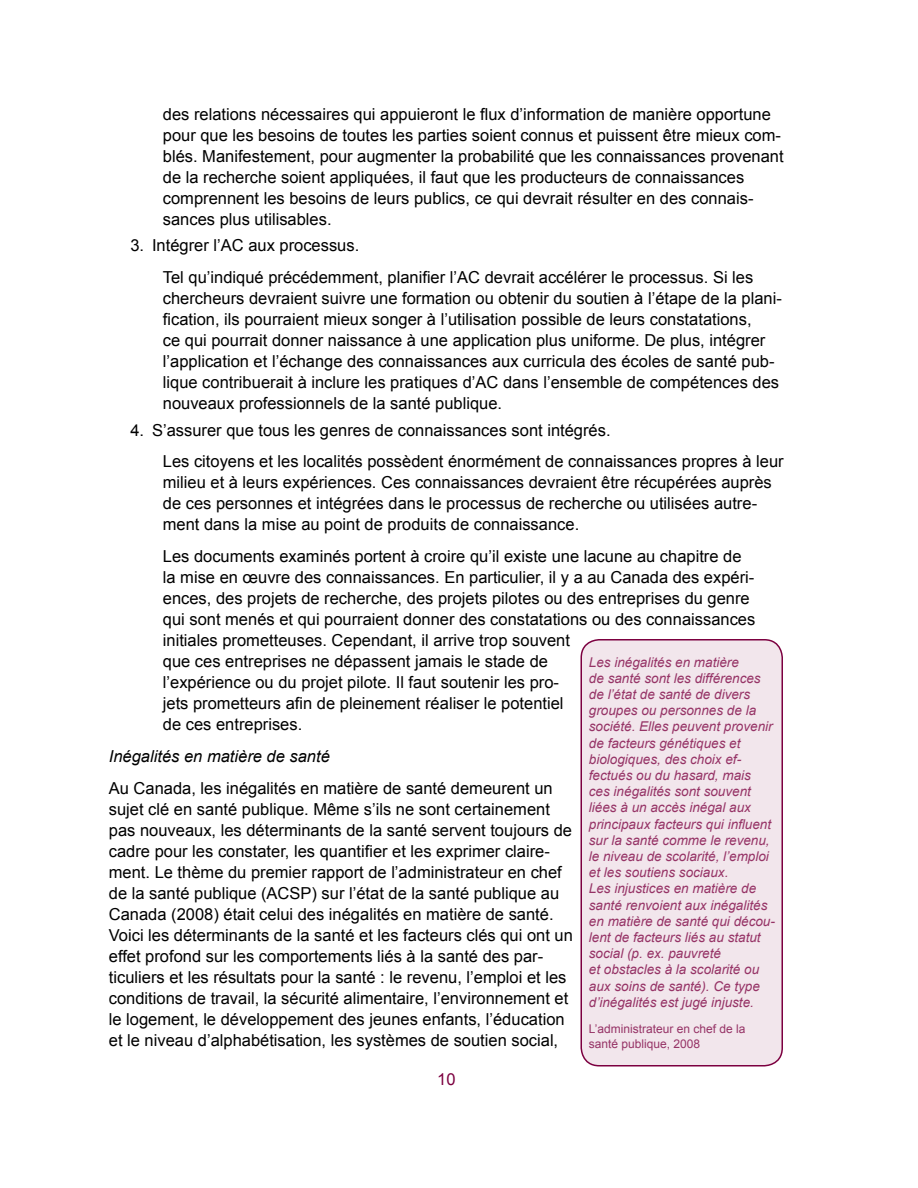
<style>
.page{position:relative;width:918px;height:1188px;background:#fff}
.page>*{position:absolute;margin:0;border:0;box-sizing:border-box;transform-origin:0 0}
.t1{font:16.5px/21px "Arial";color:#000}
.t2{font:italic 16.5px "Arial";color:#000}
.t3{font:16.5px "Arial";color:#7c0040}
.t4{font:italic 13.5px/16.2px "Arial";color:#963366}
.t5{font:12px/15px "Arial";color:#963366}
</style>
<div class="page">
<div style="left:581px;top:640px;width:201px;height:426px;background:#f2e6ec;border-radius:18px"></div>
<div style="left:580px;top:639px;width:203px;height:427px;border:2px solid #7c0040;border-radius:18px"></div>
<p class="t1" style="left:163px;top:104px;width:622px">des relations nécessaires qui appuieront le flux d’information de manière opportune pour que les besoins de toutes les parties soient connus et puissent être mieux com&shy;blés. Manifestement, pour augmenter la probabilité que les connaissances provenant de la recherche soient appliquées, il faut que les producteurs de connaissances comprennent les besoins de leurs publics, ce qui devrait résulter en des connais&shy;sances plus utilisables.</p>
<p class="t1" style="left:163px;top:230px;width:592px;line-height:31.8px;text-indent:-32px">3. Intégrer l’AC aux processus.<br>Tel qu’indiqué précédemment, planifier l’AC devrait accélérer le processus. Si les</p>
<p class="t1" style="left:163px;top:288px;width:621px">chercheurs devraient suivre une formation ou obtenir du soutien à l’étape de la plani&shy;fication, ils pourraient mieux songer à l’utilisation possible de leurs constatations,<br>ce qui pourrait donner naissance à une application plus uniforme. De plus, intégrer l’application et l’échange des connaissances aux curricula des écoles de santé pub&shy;lique contribuerait à inclure les pratiques d’AC dans l’ensemble de compétences des nouveaux professionnels de la santé publique.</p>
<p class="t1" style="left:163px;top:414px;width:622px;line-height:31.8px;text-indent:-32px">4. S’assurer que tous les genres de connaissances sont intégrés.<br>Les citoyens et les localités possèdent énormément de connaissances propres à leur</p>
<p class="t1" style="left:163px;top:472px;width:610px">milieu et à leurs expériences. Ces connaissances devraient être récupérées auprès de ces personnes et intégrées dans le processus de recherche ou utilisées autre&shy;ment dans la mise au point de produits de connaissance.</p>
<p class="t1" style="left:163px;top:546px;width:594px">Les documents examinés portent à croire qu’il existe une lacune au chapitre de la mise en œuvre des connaissances. En particulier, il y a au Canada des expéri&shy;ences, des projets de recherche, des projets pilotes ou des entreprises du genre qui sont menés et qui pourraient donner des constatations ou des connaissances initiales prometteuses. Cependant, il arrive trop souvent<br>que ces entreprises ne dépassent jamais le stade de<br>l’expérience ou du projet pilote. Il faut soutenir les pro-<br>jets prometteurs afin de pleinement réaliser le potentiel<br>de ces entreprises.</p>
<p class="t2" style="left:109px;top:746px;width:223px">Inégalités en matière de santé</p>
<p class="t1" style="left:109px;top:778px;width:466px">Au Canada, les inégalités en matière de santé demeurent un sujet clé en santé publique. Même s’ils ne sont certainement pas nouveaux, les déterminants de la santé servent toujours de cadre pour les constater, les quantifier et les exprimer claire&shy;ment. Le thème du premier rapport de l’administrateur en chef de la santé publique (ACSP) sur l’état de la santé publique au Canada (2008) était celui des inégalités en matière de santé.<br>Voici les déterminants de la santé et les facteurs clés qui ont un effet profond sur les comportements liés à la santé des par&shy;ticuliers et les résultats pour la santé : le revenu, l’emploi et les conditions de travail, la sécurité alimentaire, l’environnement et le logement, le développement des jeunes enfants, l’éducation et le niveau d’alphabétisation, les systèmes de soutien social,</p>
<p class="t4" style="left:589px;top:654px;width:188px">Les inégalités en matière<br>de santé sont les différences de l’état de santé de divers groupes ou personnes de la société. Elles peuvent provenir de facteurs génétiques et biologiques, des choix ef&shy;fectués ou du hasard, mais ces inégalités sont souvent liées à un accès inégal aux principaux facteurs qui influent sur la santé comme le revenu, le niveau de scolarité, l’emploi et les soutiens sociaux.<br>Les injustices en matière de santé renvoient aux inégalités en matière de santé qui décou&shy;lent de facteurs liés au statut social (p. ex. pauvreté<br>et obstacles à la scolarité ou aux soins de santé). Ce type d’inégalités est jugé injuste.</p>
<p class="t5" style="left:589px;top:1021px;width:158px">L’administrateur en chef de la santé publique, 2008</p>
<p class="t3" style="left:437px;top:1068px;width:20px">10</p>
</div>
